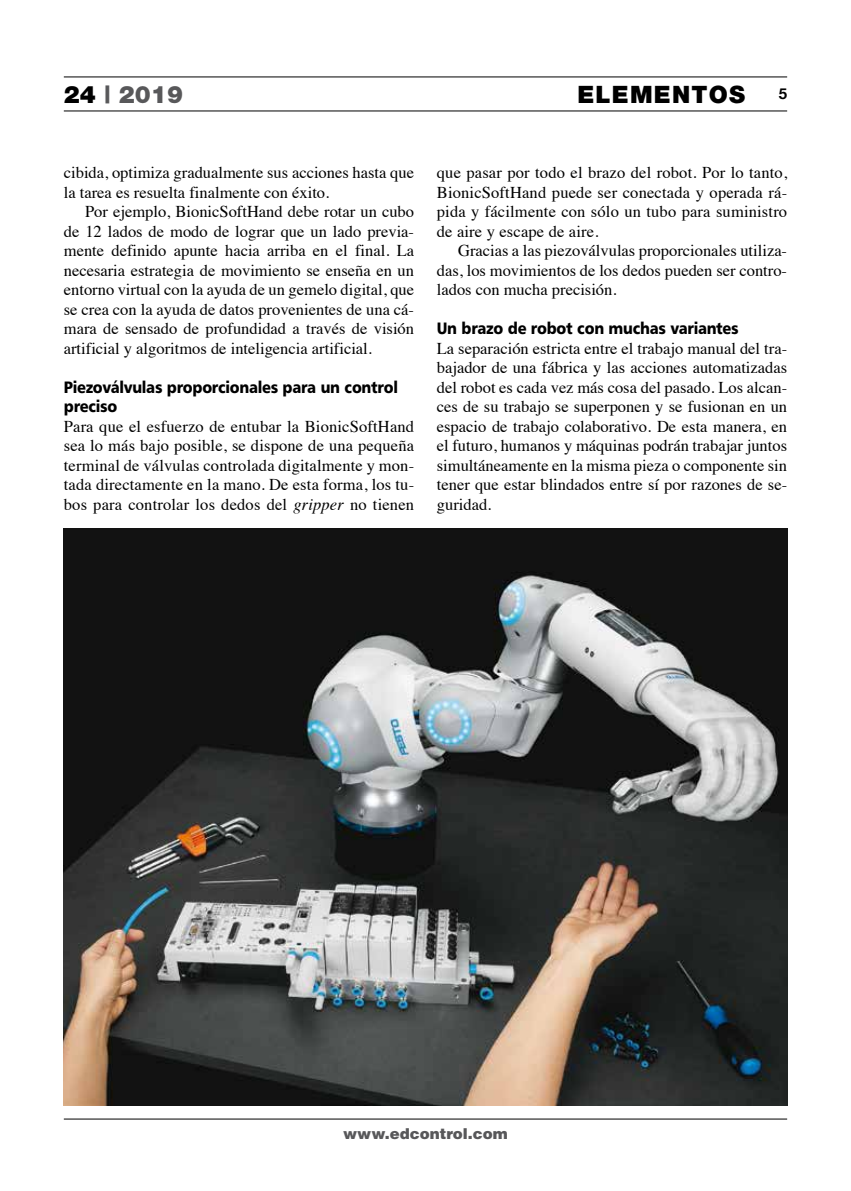
<style>
.page{position:relative;width:851px;height:1191px;background:#fff}
.page>*{position:absolute;margin:0;border:0;box-sizing:border-box;transform-origin:0 0}
.t1{font:900 24px "Helvetica Neue";letter-spacing:.05em;color:#000}
.t2{font:900 24px "Helvetica Neue";color:#58585a}
.t3{font:16.5px/19.5px "Times";color:#000;text-align:justify}
.t4{font:16.5px/19.5px "Humanist 777 BT Black B";letter-spacing:-.02em;color:#000;scale:.9 1}
.t5{font:900 15px "Helvetica";color:#58585a}
.t6{font:700 15px "Helvetica Neue";color:#000}
.s1{color:#000}
.s2{font-style:italic}
</style>
<div class="page">
<hr style="left:64px;top:111px;width:723px;height:1px;background:#000">
<hr style="left:64px;top:77px;width:723px;height:1px;background:#000">
<hr style="left:64px;top:1118px;width:723px;height:1px;background:#000">
<img style="left:64px;top:529px;width:723px;height:577px">
<h1 class="t2" style="left:64px;top:80px;width:121px"><span class="s1">24</span> | 2019</h1>
<h1 class="t1" style="left:577px;top:80px;width:169px">ELEMENTOS</h1>
<p class="t6" style="left:778px;top:82px;width:10px">5</p>
<p class="t3" style="left:64px;top:161px;width:352px">cibida, optimiza gradualmente sus acciones hasta que la tarea es resuelta finalmente con éxito.</p>
<p class="t3" style="left:64px;top:201px;width:352px;text-indent:21px">Por ejemplo, BionicSoftHand debe rotar un cubo de 12 lados de modo de lograr que un lado previa&shy;mente definido apunte hacia arriba en el final. La necesaria estrategia de movimiento se enseña en un entorno virtual con la ayuda de un gemelo digital, que se crea con la ayuda de datos provenientes de una cá&shy;mara de sensado de profundidad a través de visión artificial y algoritmos de inteligencia artificial.</p>
<p class="t4" style="left:64px;top:377px;width:373px">Piezoválvulas proporcionales para un control preciso</p>
<p class="t3" style="left:64px;top:415px;width:352px">Para que el esfuerzo de entubar la BionicSoftHand sea lo más bajo posible, se dispone de una pequeña terminal de válvulas controlada digitalmente y mon&shy;tada directamente en la mano. De esta forma, los tu&shy;bos para controlar los dedos del <span class="s2">gripper</span> no tienen</p>
<p class="t3" style="left:437px;top:162px;width:352px">que pasar por todo el brazo del robot. Por lo tanto, BionicSoftHand puede ser conectada y operada rá&shy;pida y fácilmente con sólo un tubo para suministro de aire y escape de aire.</p>
<p class="t3" style="left:437px;top:240px;width:352px;text-indent:21px">Gracias a las piezoválvulas proporcionales utiliza&shy;das, los movimientos de los dedos pueden ser contro&shy;lados con mucha precisión.</p>
<p class="t4" style="left:437px;top:318px;width:337px">Un brazo de robot con muchas variantes</p>
<p class="t3" style="left:437px;top:337px;width:352px">La separación estricta entre el trabajo manual del tra&shy;bajador de una fábrica y las acciones automatizadas del robot es cada vez más cosa del pasado. Los alcan&shy;ces de su trabajo se superponen y se fusionan en un espacio de trabajo colaborativo. De esta manera, en el futuro, humanos y máquinas podrán trabajar juntos simultáneamente en la misma pieza o componente sin tener que estar blindados entre sí por razones de se&shy;guridad.</p>
<p class="t5" style="left:343px;top:1124px;width:166px">www.edcontrol.com</p>
</div>
